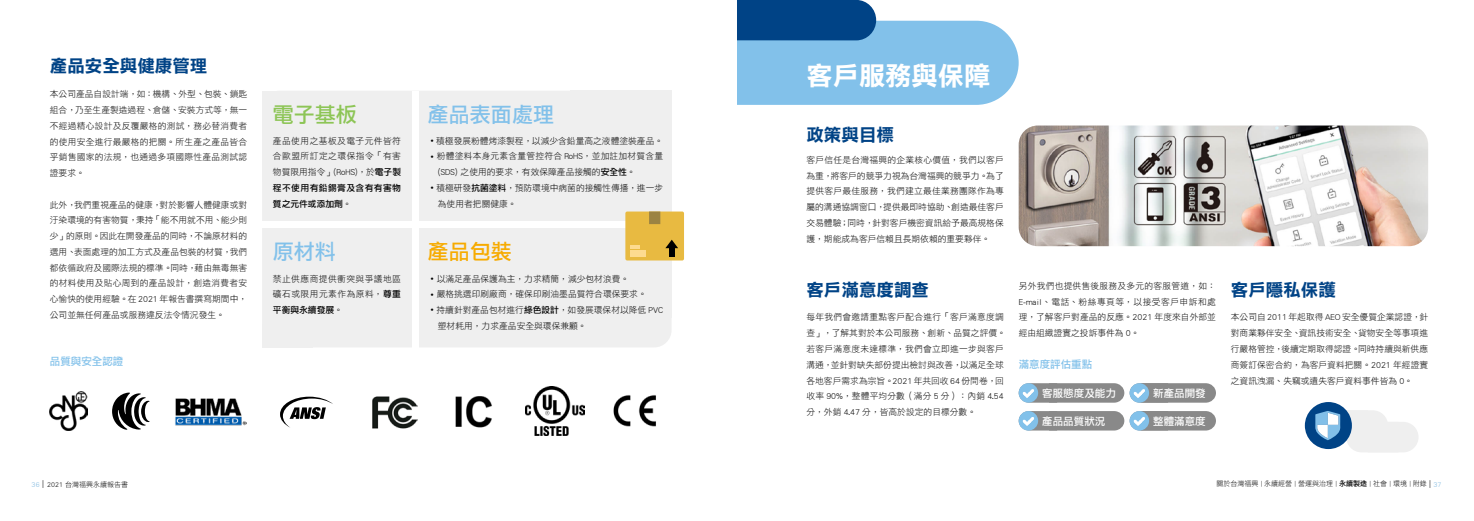
<style>
.page{position:relative;width:1474px;height:521px;background:#fff}
.page>*{position:absolute;margin:0;border:0;box-sizing:border-box;transform-origin:0 0}
.t1{font:26.25px "DF Li Hei Std W7";color:#fff}
.t2{font:21px "DF Li Hei Std W5";color:#82c1ea}
.t3{font:21px "DF Li Hei Std W5";color:#8dc556}
.t4{font:21px "DF Li Hei Std W5";color:#f7ab00}
.t5{font:17.5px "DF Li Hei Std W7";color:#004386}
.t6{font:10.5px "DF Li Hei Std W5";color:#fff}
.t7{font:10.5px "DF Li Hei Std W5";color:#82c1ea}
.t8{font:8.75px/15.8px "DF Li Hei Std W3";color:#000;text-align:justify}
.t9{font:8.75px "DF Li Hei Std W3";letter-spacing:.025em;color:#000}
.t10{font:8.75px/15.8px "DF Li Hei Std W3";letter-spacing:.05em;color:#000}
.t11{font:8.75px/15.8px "DF Li Hei Std W5";letter-spacing:.05em;color:#000}
.t12{font:8.75px "DF Li Hei Std W5";color:#000}
.t13{font:7px "DF Li Hei Std W3";color:#000}
.s1{font-family:"DF Li Hei Std W5"}
.s2{font-family:"DF Li Hei Std W3"}
.s3{font-family:"Noto Sans CJ Ktc";font-weight:700}
.s4{color:#7fb8df}
.s5{font-family:"Noto Sans CJ Ktc"}
.s6{font-family:"Adobe Ming Std";font-weight:300}
</style>
<div class="page">
<div style="left:262px;top:91px;width:409px;height:256px;background:#efefef;border-radius:17px"></div>
<div style="left:262px;top:91px;width:101px;height:91px;background:#efefef"></div>
<div style="left:570px;top:91px;width:101px;height:227px;background:#efefef"></div>
<div style="left:412px;top:91px;width:6px;height:256px;background:#fff"></div>
<div style="left:259px;top:222px;width:416px;height:6px;background:#fff"></div>
<div style="left:625px;top:211px;width:59px;height:49px;background:#e8ba41;border-radius:2px"></div>
<svg style="left:649px;top:211px;width:11px;height:13px"></svg>
<div style="left:669px;top:246px;width:5px;height:10px;background:#000"></div>
<svg style="left:665px;top:240px;width:13px;height:8px"></svg>
<svg style="left:630px;top:245px;width:10px;height:3px"></svg>
<div style="left:630px;top:249px;width:16px;height:7px;background:#fddb90"></div>
<div style="left:262px;top:323px;width:51px;height:24px;background:#efefef"></div>
<svg style="left:737px;top:0;width:281px;height:105px;background:#7ab1da"></svg>
<svg style="left:112px;top:392px;width:38px;height:38px"></svg>
<img style="left:372px;top:396px;width:45px;height:33px">
<img style="left:50px;top:392px;width:37px;height:39px">
<img style="left:613px;top:395px;width:43px;height:32px">
<img style="left:455px;top:396px;width:37px;height:32px">
<img style="left:525px;top:387px;width:59px;height:48px">
<svg style="left:280px;top:397px;width:53px;height:31px"></svg>
<img style="left:175px;top:398px;width:72px;height:27px">
<svg style="left:1018px;top:383px;width:197px;height:20px;background:#959da2"></svg>
<svg style="left:1018px;top:411px;width:197px;height:19px;background:#929ba0"></svg>
<img style="left:1018px;top:125px;width:410px;height:121px">
<div style="left:1304px;top:402px;width:47px;height:47px;background:#004386;border-radius:50%"></div>
<svg style="left:1315px;top:410px;width:103px;height:42px"></svg>
<h3 class="t5" style="left:50px;top:56px;width:159px">產品安全與健康管理</h3>
<p class="t8" style="left:50px;top:86px;width:199px">本公司產品自設計端，如：機構、外型、包裝、鎖匙組合，乃至生產製造過程、倉儲、安裝方式等，無一不經過精心設計及反覆嚴格的測試，務必替消費者的使用安全進行最嚴格的把關。所生產之產品皆合乎銷售國家的法規，也通過多項國際性產品測試認證要求。</p>
<p class="t8" style="left:50px;top:196px;width:199px">此外，我們重視產品的健康，對於影響人體健康或對汙染環境的有害物質，秉持「能不用就不用、能少則少」的原則。因此在開發產品的同時，不論原材料的選用、表面處理的加工方式及產品包裝的材質，我們都依循政府及國際法規的標準。同時，藉由無毒無害的材料使用及貼心周到的產品設計，創造消費者安心愉快的使用經驗。在 2021 年報告書撰寫期間中，公司並無任何產品或服務違反法令情況發生。</p>
<p class="t7" style="left:50px;top:355px;width:75px">品質與安全認證</p>
<h2 class="t3" style="left:273px;top:103px;width:85px">電子基板</h2>
<h2 class="t2" style="left:428px;top:103px;width:128px">產品表面處理</h2>
<p class="t8" style="left:273px;top:132px;width:130px">產品使用之基板及電子元件皆符合歐盟所訂定之環保指令「有害物質限用指令」(RoHS)，於<span class="s1">電子製</span></p>
<p class="t11" style="left:273px;top:180px;width:130px">程不使用有鉛錫膏及含有有害物質之元件或添加劑<span class="s2">。</span></p>
<p class="t8" style="left:428px;top:132px;width:237px"><span class="s3">・</span>積極發展粉體烤漆製程，以減少含鉛量高之液體塗裝產品。</p>
<p class="t9" style="left:428px;top:152px;width:237px"><span class="s3">・</span>粉體塗料本身元素含量管控符合 RoHS，並加註加材質含量</p>
<p class="t8" style="left:438px;top:164px;width:199px">(SDS) 之使用的要求，有效保障產品接觸的<span class="s1">安全性</span>。</p>
<p class="t8" style="left:428px;top:180px;width:237px"><span class="s3">・</span>積極研發<span class="s1">抗菌塗料</span>，預防環境中病菌的接觸性傳播，進一步</p>
<p class="t8" style="left:438px;top:195px;width:80px">為使用者把關健康。</p>
<h2 class="t2" style="left:273px;top:240px;width:64px">原材料</h2>
<h2 class="t4" style="left:428px;top:240px;width:85px">產品包裝</h2>
<p class="t8" style="left:428px;top:270px;width:203px"><span class="s3">・</span>以滿足產品保護為主，力求精簡，減少包材浪費。</p>
<p class="t8" style="left:428px;top:286px;width:220px"><span class="s3">・</span>嚴格挑選印刷廠商，確保印刷油墨品質符合環保要求。</p>
<p class="t8" style="left:428px;top:302px;width:237px"><span class="s3">・</span>持續針對產品包材進行<span class="s1">綠色設計</span>，如發展環保材以降低 PVC</p>
<p class="t8" style="left:438px;top:318px;width:150px">塑材耗用，力求產品安全與環保兼顧。</p>
<p class="t10" style="left:273px;top:270px;width:130px">禁止供應商提供衝突與爭議地區礦石或限用元素作為原料，<span class="s1">尊重</span></p>
<p class="t12" style="left:273px;top:305px;width:71px">平衡與永續發展<span class="s2">。</span></p>
<h1 class="t1" style="left:806px;top:61px;width:185px">客戶服務與保障</h1>
<h3 class="t5" style="left:806px;top:125px;width:89px">政策與目標</h3>
<p class="t8" style="left:806px;top:152px;width:199px">客戶信任是台灣福興的企業核心價值，我們以客戶為重，將客戶的競爭力視為台灣福興的競爭力。為了提供客戶最佳服務，我們建立最佳業務團隊作為專屬的溝通協調窗口，提供最即時協助、創造最佳客戶交易體驗；同時，針對客戶機密資訊給予最高規格保護，期能成為客戶信賴且長期依賴的重要夥伴。</p>
<h3 class="t5" style="left:806px;top:280px;width:124px">客戶滿意度調查</h3>
<h3 class="t5" style="left:1230px;top:280px;width:106px">客戶隱私保護</h3>
<p class="t8" style="left:1018px;top:278px;width:199px">另外我們也提供售後服務及多元的客服管道，如：E-mail、電話、粉絲專頁等，以接受客戶申訴和處理，了解客戶對產品的反應。2021 年度來自外部並經由組織證實之投訴事件為 0。</p>
<p class="t8" style="left:806px;top:309px;width:201px;text-align:left">每年我們會邀請重點客戶配合進行「客戶滿意度調查」，了解其對於本公司服務、創新、品質之評價。若客戶滿意度未達標準，我們會立即進一步與客戶溝通，並針對缺失部份提出檢討與改善，以滿足全球各地客戶需求為宗旨。2021 年共回收 64 份問卷，回收率 90%，整體平均分數（滿分 5 分）：內銷 4.54分，外銷 4.47 分，皆高於設定的目標分數。</p>
<p class="t8" style="left:1230px;top:309px;width:199px">本公司自 2011 年起取得 AEO 安全優質企業認證，針對商業夥伴安全、資訊技術安全、貨物安全等事項進行嚴格管控，後續定期取得認證。同時持續與新供應商簽訂保密合約，為客戶資料把關。2021 年經證實之資訊洩漏、失竊或遺失客戶資料事件皆為 0。</p>
<p class="t7" style="left:1018px;top:359px;width:75px">滿意度評估重點</p>
<p class="t6" style="left:1153px;top:387px;width:54px">新產品開發</p>
<p class="t6" style="left:1153px;top:415px;width:54px">整體滿意度</p>
<p class="t6" style="left:1042px;top:387px;width:75px">客服態度及能力</p>
<p class="t6" style="left:1042px;top:415px;width:64px">產品品質狀況</p>
<p class="t13" style="left:32px;top:480px;width:98px"><span class="s4">36</span> <span class="s5">|</span> 2021 台灣福興永續報告書</p>
<p class="t13" style="left:1216px;top:480px;width:226px">關於台灣福興 <span class="s6">|</span> 永續經營 <span class="s6">|</span> 營運與治理 <span class="s6">|</span> <span class="s1">永續製造</span> <span class="s6">|</span> 社會 <span class="s6">|</span> 環境 <span class="s6">|</span> 附錄 <span class="s5">|</span> <span class="s4">37</span></p>
</div>
